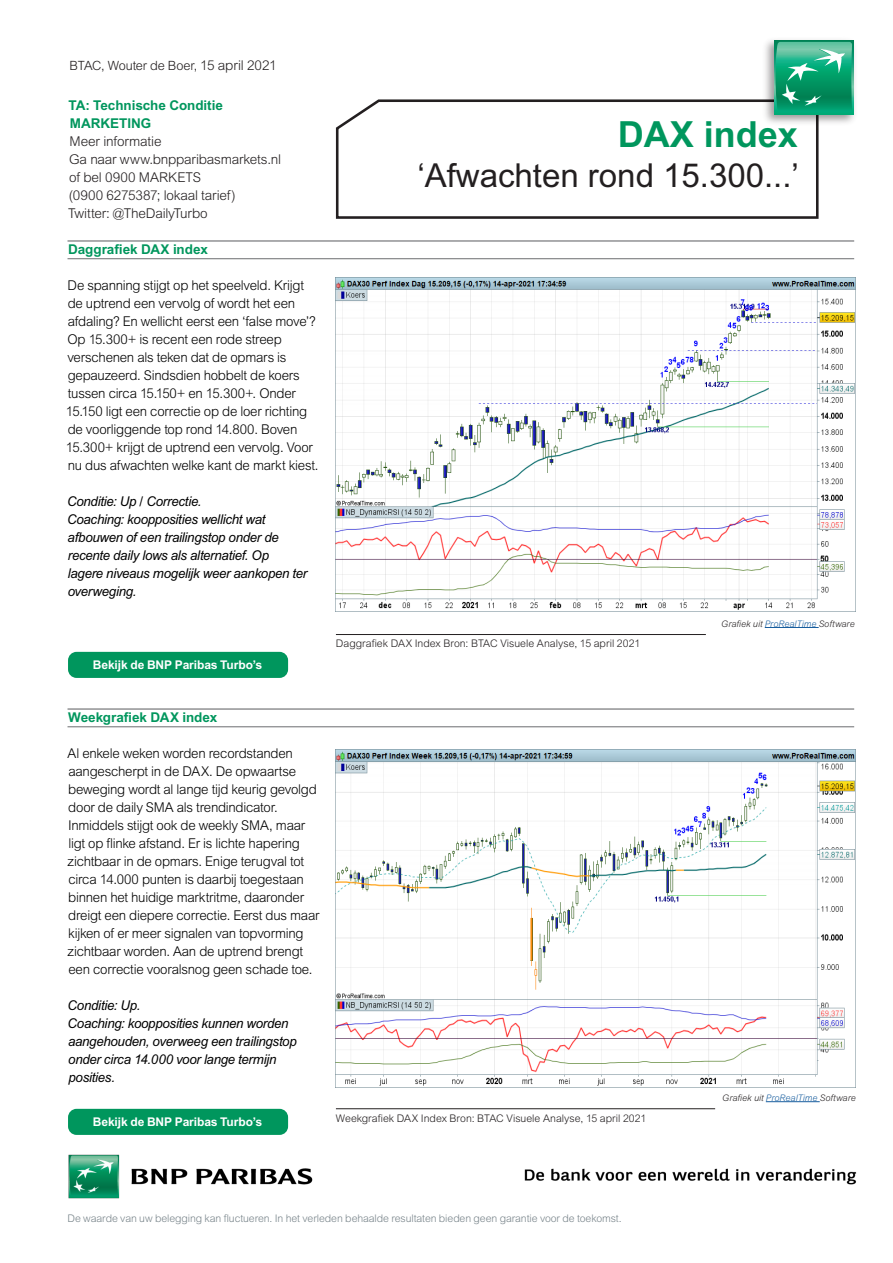
<style>
.page{position:relative;width:893px;height:1263px;background:#fff}
.page>*{position:absolute;margin:0;border:0;box-sizing:border-box;transform-origin:0 0}
.Réf_8_couv{font:700 36px "Arial MT Std";color:#00965d}
.Réf_8_couv-2{font:33px "Arial MT Std";color:#231f20}
.Body{font:300 13.5px/18px "Arial MT Std";letter-spacing:-.02em;color:#000}
.Body-2{font:italic 13.5px/18px "Arial MT Std";letter-spacing:-.02em;color:#000}
.Intro_text_14_16pt{font:300 13.5px/18px "Arial MT Std";letter-spacing:-.015em;color:#231f20}
.Subheading_level_1_9{font:700 13.5px "Arial MT Std";letter-spacing:-.005em;color:#00965d}
.Subheading_level_1_9-2{font:300 13.5px "Arial MT Std";letter-spacing:-.01em;color:#231f20}
.Business_area_8_5_9p{font:300 12.75px "Arial MT Std";letter-spacing:-.01em;color:#231f20}
.t1{font:700 12px "Arial MT Std";letter-spacing:-.01em;color:#fff}
.Bullet_points_level{font:300 10.5px "Arial MT Std";color:#231f20}
.t2{font:300 10.5px "Arial MT Std";letter-spacing:-.01em;color:#78848a}
.Intro_text_14_16pt-2{font:italic 300 9px "Arial MT Std";letter-spacing:.005em;color:#231f20}
.s1{font-size:13.5px}
.s2{color:#175d9e}
</style>
<div class="page">
<hr style="left:68px;top:240px;width:786px;height:2px;background:#6c6d70">
<hr style="left:68px;top:258px;width:786px;height:1px;background:#6c6d70">
<img style="left:336px;top:278px;width:519px;height:332px">
<img style="left:336px;top:749px;width:519px;height:337px">
<hr style="left:336px;top:634px;width:370px;height:1px;background:#231f20">
<hr style="left:336px;top:1108px;width:379px;height:1px;background:#231f20">
<div style="left:68px;top:652px;width:220px;height:26px;background:#00965d;border-radius:9px"></div>
<div style="left:68px;top:1109px;width:220px;height:26px;background:#00965d;border-radius:9px"></div>
<svg style="left:335px;top:99px;width:484px;height:120px"></svg>
<img style="left:759px;top:40px;width:96px;height:89px">
<svg style="left:774px;top:41px;width:80px;height:74px"></svg>
<svg style="left:775px;top:42px;width:77px;height:71px"></svg>
<hr style="left:765px;top:627px;width:54px;height:1px;background:#175d9e">
<hr style="left:766px;top:1101px;width:54px;height:1px;background:#175d9e">
<img style="left:524px;top:1168px;width:333px;height:17px">
<img style="left:68px;top:1154px;width:245px;height:45px">
<hr style="left:68px;top:708px;width:786px;height:2px;background:#6c6d70">
<hr style="left:68px;top:726px;width:786px;height:1px;background:#6c6d70">
<p class="Business_area_8_5_9p" style="left:70px;top:58px;width:209px">BTAC, Wouter de Boer, <span class="s1">15 april 2021</span></p>
<p class="Subheading_level_1_9" style="left:69px;top:98px;width:156px">TA: Technische Conditie</p>
<p class="Subheading_level_1_9" style="left:70px;top:116px;width:83px">MARKETING</p>
<p class="Subheading_level_1_9-2" style="left:69px;top:134px;width:94px">Meer informatie</p>
<p class="Intro_text_14_16pt" style="left:68px;top:151px;width:214px">Ga naar www.bnpparibasmarkets.nl of bel 0900 MARKETS<br>(0900 6275387; lokaal tarief)<br>Twitter: @TheDailyTurbo</p>
<p class="Subheading_level_1_9" style="left:68px;top:242px;width:141px">Daggrafiek DAX index</p>
<p class="Body" style="left:66px;top:277px;width:254px">De spanning stijgt op het speelveld. Krijgt de uptrend een vervolg of wordt het een afdaling? En wellicht eerst een ‘false move’?<br>Op 15.300+ is recent een rode streep verschenen als teken dat de opmars is gepauzeerd. Sindsdien hobbelt de koers tussen circa 15.150+ en 15.300+. Onder 15.150 ligt een correctie op de loer richting de voorliggende top rond 14.800. Boven 15.300+ krijgt de uptrend een vervolg. Voor nu dus afwachten welke kant de markt kiest.</p>
<p class="Body-2" style="left:67px;top:492px;width:242px">Conditie: Up / Correctie.<br>Coaching: koopposities wellicht wat afbouwen of een trailingstop onder de recente daily lows als alternatief. Op<br>lagere niveaus mogelijk weer aankopen ter overweging.</p>
<p class="t1" style="left:93px;top:658px;width:171px">Bekijk de BNP Paribas Turbo’s</p>
<p class="Subheading_level_1_9" style="left:68px;top:710px;width:151px">Weekgrafiek DAX index</p>
<p class="Body" style="left:68px;top:745px;width:253px">Al enkele weken worden recordstanden aangescherpt in de DAX. De opwaartse beweging wordt al lange tijd keurig gevolgd door de daily SMA als trendindicator.<br>Inmiddels stijgt ook de weekly SMA, maar ligt op flinke afstand. Er is lichte hapering zichtbaar in de opmars. Enige terugval tot circa 14.000 punten is daarbij toegestaan binnen het huidige marktritme, daaronder dreigt een diepere correctie. Eerst dus maar kijken of er meer signalen van topvorming zichtbaar worden. Aan de uptrend brengt een correctie vooralsnog geen schade toe.</p>
<p class="Body-2" style="left:68px;top:996px;width:74px">Conditie: Up.</p>
<p class="Body-2" style="left:68px;top:1014px;width:231px">Coaching: koopposities kunnen worden aangehouden, overweeg een trailingstop onder circa 14.000 voor lange termijn posities.</p>
<p class="t1" style="left:93px;top:1115px;width:171px">Bekijk de BNP Paribas Turbo’s</p>
<p class="Réf_8_couv" style="left:618px;top:114px;width:182px">DAX index</p>
<p class="Réf_8_couv-2" style="left:417px;top:156px;width:383px">‘Afwachten rond 15.300...’</p>
<p class="Bullet_points_level" style="left:336px;top:638px;width:306px">Daggrafiek DAX Index Bron: BTAC Visuele Analyse, 15 april 2021</p>
<p class="Intro_text_14_16pt-2" style="left:721px;top:618px;width:135px">Grafiek uit <span class="s2">ProRealTime</span> Software</p>
<p class="Bullet_points_level" style="left:336px;top:1112px;width:312px">Weekgrafiek DAX Index Bron: BTAC Visuele Analyse, 15 april 2021</p>
<p class="Intro_text_14_16pt-2" style="left:722px;top:1092px;width:135px">Grafiek uit <span class="s2">ProRealTime</span> Software</p>
<p class="t2" style="left:68px;top:1212px;width:556px">De waarde van uw belegging kan fluctueren. In het verleden behaalde resultaten bieden geen garantie voor de toekomst.</p>
</div>
